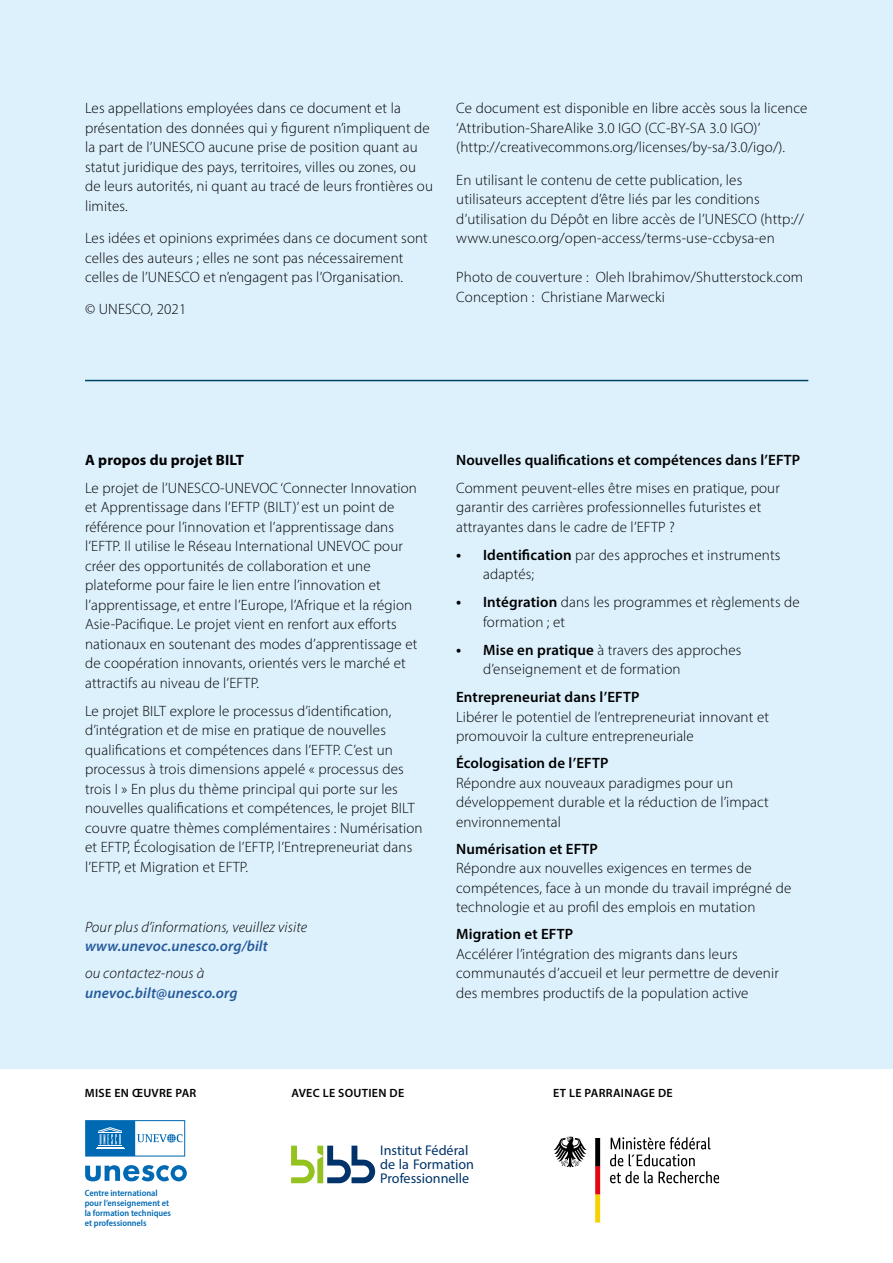
<style>
.page{position:relative;width:893px;height:1263px;background:#fff}
.page>*{position:absolute;margin:0;border:0;box-sizing:border-box;transform-origin:0 0}
.t1{font:300 15px/19.5px "Myriad Pro";letter-spacing:.01em;color:#000}
.t2{font:600 15px "Myriad Pro";letter-spacing:.01em;color:#000}
.t3{font:italic 300 15px "Myriad Pro";letter-spacing:.01em;color:#000}
.t4{font:italic 600 15px "Myriad Pro";letter-spacing:.01em;color:#275b9b}
.t5{font:700 15px "Myriad Pro";letter-spacing:.01em;color:#000}
.t6{font:14.1px/14.1px "Myriad Pro";color:#003369}
.t7{font:600 12px "Myriad Pro";letter-spacing:.025em;color:#000}
.t8{font:600 semi-condensed 9px/10.2px "Myriad Pro";color:#0069b4}
.s1{font-weight:600;font-size:16.5px}
.s2{font-weight:600}
</style>
<div class="page">
<div style="left:0;top:0;width:893px;height:1068px;background:#ddf1fd"></div>
<hr style="left:85px;top:380px;width:723px;height:1px;background:#004563">
<svg style="left:291px;top:1145px;width:84px;height:38px"></svg>
<svg style="left:610px;top:1137px;width:109px;height:46px"></svg>
<svg style="left:554px;top:1136px;width:33px;height:31px"></svg>
<svg style="left:595px;top:1138px;width:5px;height:84px"></svg>
<svg style="left:85px;top:1165px;width:102px;height:16px"></svg>
<svg style="left:85px;top:1120px;width:100px;height:36px"></svg>
<p class="t1" style="left:85px;top:98px;width:349px">Les appellations employées dans ce document et la présentation des données qui y figurent n’impliquent de la part de l’UNESCO aucune prise de position quant au statut juridique des pays, territoires, villes ou zones, ou de leurs autorités, ni quant au tracé de leurs frontières ou limites.</p>
<p class="t1" style="left:85px;top:228px;width:344px">Les idées et opinions exprimées dans ce document sont celles des auteurs ; elles ne sont pas nécessairement celles de l’UNESCO et n’engagent pas l’Organisation.</p>
<p class="t1" style="left:85px;top:299px;width:103px">© UNESCO, 2021</p>
<p class="t1" style="left:456px;top:98px;width:353px">Ce document est disponible en libre accès sous la licence ‘Attribution-ShareAlike 3.0 IGO (CC-BY-SA 3.0 IGO)’ (http://creativecommons.org/licenses/by-sa/3.0/igo/).</p>
<p class="t1" style="left:456px;top:170px;width:349px">En utilisant le contenu de cette publication, les utilisateurs acceptent d’être liés par les conditions d’utilisation du Dépôt en libre accès de l’UNESCO (http:// www.unesco.org/open-access/terms-use-ccbysa-en</p>
<p class="t1" style="left:456px;top:267px;width:348px">Photo de couverture : Oleh Ibrahimov/Shutterstock.com<br>Conception : Christiane Marwecki</p>
<p class="t5" style="left:85px;top:450px;width:160px">A propos du projet BILT</p>
<p class="t1" style="left:85px;top:478px;width:334px">Le projet de l’UNESCO-UNEVOC ‘Connecter Innovation et Apprentissage dans l’EFTP (BILT)’ est un point de référence pour l’innovation et l’apprentissage dans l’EFTP. Il utilise le Réseau International UNEVOC pour créer des opportunités de collaboration et une plateforme pour faire le lien entre l’innovation et l’apprentissage, et entre l’Europe, l’Afrique et la région Asie-Pacifique. Le projet vient en renfort aux efforts nationaux en soutenant des modes d’apprentissage et de coopération innovants, orientés vers le marché et attractifs au niveau de l’EFTP.</p>
<p class="t1" style="left:85px;top:701px;width:339px">Le projet BILT explore le processus d’identification, d’intégration et de mise en pratique de nouvelles qualifications et compétences dans l’EFTP. C’est un processus à trois dimensions appelé « processus des trois I » En plus du thème principal qui porte sur les nouvelles qualifications et compétences, le projet BILT couvre quatre thèmes complémentaires : Numérisation et EFTP, Écologisation de l’EFTP, l’Entrepreneuriat dans l’EFTP, et Migration et EFTP.</p>
<p class="t3" style="left:85px;top:918px;width:224px">Pour plus d’informations, veuillez visite</p>
<p class="t4" style="left:85px;top:937px;width:184px">www.unevoc.unesco.org/bilt</p>
<p class="t3" style="left:85px;top:964px;width:121px">ou contactez-nous à</p>
<p class="t4" style="left:85px;top:983px;width:154px">unevoc.bilt@unesco.org</p>
<p class="t2" style="left:456px;top:450px;width:346px">Nouvelles qualifications et compétences dans l’EFTP</p>
<p class="t1" style="left:456px;top:478px;width:325px">Comment peuvent-elles être mises en pratique, pour garantir des carrières professionnelles futuristes et attrayantes dans le cadre de l’EFTP ?</p>
<p class="t1" style="left:483px;top:545px;width:299px;text-indent:-27px"><span class="s1">•</span> <span class="s2">Identification</span> par des approches et instruments adaptés;</p>
<p class="t1" style="left:483px;top:592px;width:318px;text-indent:-27px"><span class="s1">•</span> <span class="s2">Intégration</span> dans les programmes et règlements de formation ; et</p>
<p class="t1" style="left:483px;top:640px;width:260px;text-indent:-27px"><span class="s1">•</span> <span class="s2">Mise en pratique</span> à travers des approches d’enseignement et de formation</p>
<p class="t2" style="left:456px;top:688px;width:185px">Entrepreneuriat dans l’EFTP</p>
<p class="t1" style="left:456px;top:707px;width:315px">Libérer le potentiel de l’entrepreneuriat innovant et promouvoir la culture entrepreneuriale</p>
<p class="t2" style="left:456px;top:754px;width:154px">Écologisation de l’EFTP</p>
<p class="t1" style="left:456px;top:773px;width:314px">Répondre aux nouveaux paradigmes pour un développement durable et la réduction de l’impact environnemental</p>
<p class="t2" style="left:456px;top:839px;width:143px">Numérisation et EFTP</p>
<p class="t1" style="left:456px;top:858px;width:337px">Répondre aux nouvelles exigences en termes de compétences, face à un monde du travail imprégné de technologie et au profil des emplois en mutation</p>
<p class="t2" style="left:456px;top:925px;width:119px">Migration et EFTP</p>
<p class="t1" style="left:456px;top:944px;width:324px">Accélérer l’intégration des migrants dans leurs communautés d’accueil et leur permettre de devenir des membres productifs de la population active</p>
<p class="t7" style="left:85px;top:1085px;width:113px">MISE EN ŒUVRE PAR</p>
<p class="t7" style="left:291px;top:1085px;width:114px">AVEC LE SOUTIEN DE</p>
<p class="t7" style="left:553px;top:1085px;width:121px">ET LE PARRAINAGE DE</p>
<p class="t8" style="left:85px;top:1187px;width:88px">Centre international pour l’enseignement et la formation techniques et professionnels</p>
<p class="t6" style="left:380px;top:1143px;width:95px">Institut Fédéral de la Formation<br>Professionnelle</p>
</div>
